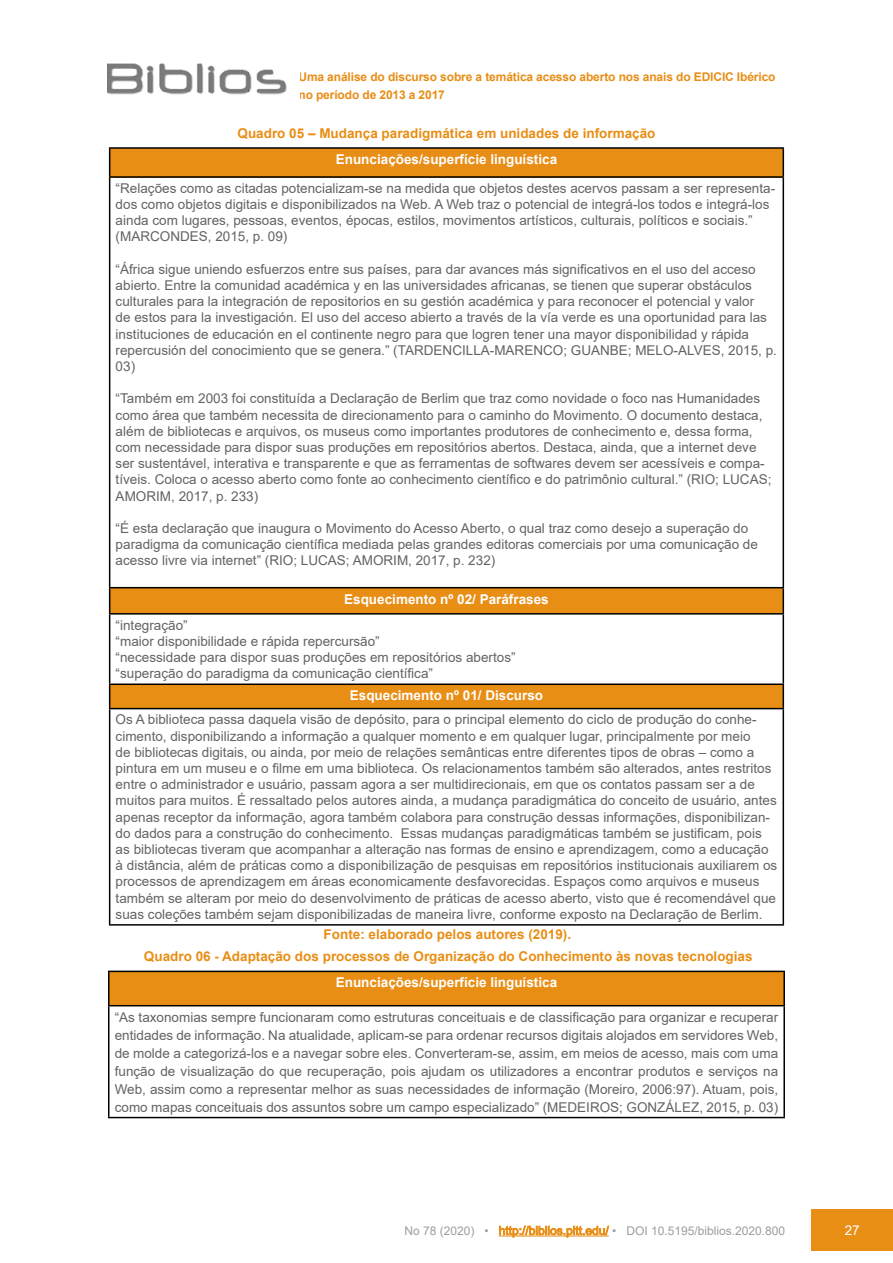
<style>
.page{position:relative;width:893px;height:1263px;background:#fff}
.page>*{position:absolute;margin:0;border:0;box-sizing:border-box;transform-origin:0 0}
.t1{font:13.5px/16.2px "Arial";color:#646363}
.t2{font:700 13.5px/22.4px "Arial";color:#e88e15;text-align:center}
.t3{font:700 13.5px "Arial";color:#fff}
.t4{font:13.5px "Arial";color:#fff}
.t5{font:700 12px/17.5px "Arial";letter-spacing:-.01em;color:#e88d15}
.t6{font:12px "Arial";color:#9d9d9c}
.s1{color:#e88d15}
</style>
<div class="page">
<div style="left:812px;top:1209px;width:81px;height:41px;background:#e98e15"></div>
<hr style="left:499px;top:1235px;width:110px;height:1px;background:#e88d15">
<div style="left:110px;top:148px;width:673px;height:29px;background:#e88d15"></div>
<div style="left:110px;top:588px;width:673px;height:26px;background:#e98e15"></div>
<div style="left:110px;top:684px;width:673px;height:25px;background:#e98e15"></div>
<hr style="left:109px;top:147px;width:675px;height:2px;background:#000">
<svg style="left:109px;top:149px;width:1px;height:27px"></svg>
<svg style="left:783px;top:149px;width:1px;height:27px"></svg>
<hr style="left:109px;top:176px;width:675px;height:2px;background:#000">
<hr style="left:109px;top:178px;width:1px;height:409px;background:#000">
<hr style="left:783px;top:178px;width:1px;height:409px;background:#000">
<hr style="left:109px;top:587px;width:675px;height:1px;background:#000">
<svg style="left:109px;top:588px;width:1px;height:25px"></svg>
<svg style="left:783px;top:588px;width:1px;height:25px"></svg>
<hr style="left:109px;top:613px;width:675px;height:2px;background:#000">
<hr style="left:109px;top:615px;width:1px;height:68px;background:#000">
<hr style="left:783px;top:615px;width:1px;height:68px;background:#000">
<hr style="left:109px;top:683px;width:675px;height:2px;background:#000">
<svg style="left:109px;top:685px;width:1px;height:23px"></svg>
<svg style="left:783px;top:685px;width:1px;height:23px"></svg>
<hr style="left:109px;top:708px;width:675px;height:1px;background:#000">
<hr style="left:109px;top:709px;width:1px;height:215px;background:#000">
<hr style="left:783px;top:709px;width:1px;height:215px;background:#000">
<hr style="left:109px;top:924px;width:675px;height:2px;background:#000">
<div style="left:109px;top:971px;width:675px;height:35px;background:#e98e15"></div>
<hr style="left:108px;top:971px;width:677px;height:1px;background:#000">
<hr style="left:108px;top:972px;width:2px;height:33px;background:#000">
<hr style="left:783px;top:972px;width:2px;height:33px;background:#000">
<hr style="left:108px;top:1005px;width:677px;height:1px;background:#000">
<hr style="left:108px;top:1006px;width:2px;height:111px;background:#000">
<hr style="left:783px;top:1006px;width:2px;height:111px;background:#000">
<hr style="left:108px;top:1117px;width:677px;height:1px;background:#000">
<img style="left:107px;top:63px;width:180px;height:32px">
<p class="t5" style="left:298px;top:68px;width:479px">Uma análise do discurso sobre a temática acesso aberto nos anais do EDICIC Ibérico no período de 2013 a 2017</p>
<p class="t2" style="left:238px;top:122px;width:419px">Quadro 05 – Mudança paradigmática em unidades de informação</p>
<p class="t3" style="left:336px;top:150px;width:223px">Enunciações/superfície linguística</p>
<p class="t1" style="left:116px;top:180px;width:661px">“Relações como as citadas potencializam-se na medida que objetos destes acervos passam a ser representa&shy;dos como objetos digitais e disponibilizados na Web. A Web traz o potencial de integrá-los todos e integrá-los ainda com lugares, pessoas, eventos, épocas, estilos, movimentos artísticos, culturais, políticos e sociais.” (MARCONDES, 2015, p. 09)</p>
<p class="t1" style="left:116px;top:261px;width:663px">“África sigue uniendo esfuerzos entre sus países, para dar avances más significativos en el uso del acceso abierto. Entre la comunidad académica y en las universidades africanas, se tienen que superar obstáculos culturales para la integración de repositorios en su gestión académica y para reconocer el potencial y valor<br>de estos para la investigación. El uso del acceso abierto a través de la vía verde es una oportunidad para las instituciones de educación en el continente negro para que logren tener una mayor disponibilidad y rápida repercusión del conocimiento que se genera.” (TARDENCILLA-MARENCO; GUANBE; MELO-ALVES, 2015, p.<br>03)</p>
<p class="t1" style="left:116px;top:390px;width:657px">“Também em 2003 foi constituída a Declaração de Berlim que traz como novidade o foco nas Humanidades como área que também necessita de direcionamento para o caminho do Movimento. O documento destaca, além de bibliotecas e arquivos, os museus como importantes produtores de conhecimento e, dessa forma, com necessidade para dispor suas produções em repositórios abertos. Destaca, ainda, que a internet deve ser sustentável, interativa e transparente e que as ferramentas de softwares devem ser acessíveis e compa&shy;tíveis. Coloca o acesso aberto como fonte ao conhecimento científico e do patrimônio cultural.” (RIO; LUCAS; AMORIM, 2017, p. 233)</p>
<p class="t1" style="left:116px;top:520px;width:644px">“É esta declaração que inaugura o Movimento do Acesso Aberto, o qual traz como desejo a superação do paradigma da comunicação científica mediada pelas grandes editoras comerciais por uma comunicação de acesso livre via internet” (RIO; LUCAS; AMORIM, 2017, p. 232)</p>
<p class="t3" style="left:344px;top:589px;width:206px">Esquecimento nº 02/ Paráfrases</p>
<p class="t1" style="left:116px;top:617px;width:401px">“integração”<br>“maior disponibilidade e rápida repercursão”<br>“necessidade para dispor suas produções em repositórios abertos” “superação do paradigma da comunicação científica”</p>
<p class="t3" style="left:350px;top:686px;width:195px">Esquecimento nº 01/ Discurso</p>
<p class="t1" style="left:116px;top:711px;width:663px">Os A biblioteca passa daquela visão de depósito, para o principal elemento do ciclo de produção do conhe&shy;cimento, disponibilizando a informação a qualquer momento e em qualquer lugar, principalmente por meio<br>de bibliotecas digitais, ou ainda, por meio de relações semânticas entre diferentes tipos de obras – como a pintura em um museu e o filme em uma biblioteca. Os relacionamentos também são alterados, antes restritos entre o administrador e usuário, passam agora a ser multidirecionais, em que os contatos passam ser a de muitos para muitos. É ressaltado pelos autores ainda, a mudança paradigmática do conceito de usuário, antes apenas receptor da informação, agora também colabora para construção dessas informações, disponibilizan&shy;do dados para a construção do conhecimento. Essas mudanças paradigmáticas também se justificam, pois as bibliotecas tiveram que acompanhar a alteração nas formas de ensino e aprendizagem, como a educação à distância, além de práticas como a disponibilização de pesquisas em repositórios institucionais auxiliarem os processos de aprendizagem em áreas economicamente desfavorecidas. Espaços como arquivos e museus também se alteram por meio do desenvolvimento de práticas de acesso aberto, visto que é recomendável que suas coleções também sejam disponibilizadas de maneira livre, conforme exposto na Declaração de Berlim.</p>
<p class="t2" style="left:144px;top:923px;width:610px">Fonte: elaborado pelos autores (2019).<br>Quadro 06 - Adaptação dos processos de Organização do Conhecimento às novas tecnologias</p>
<p class="t3" style="left:336px;top:973px;width:223px">Enunciações/superfície linguística</p>
<p class="t1" style="left:115px;top:1008px;width:665px;line-height:18px;text-align:justify">“As taxonomias sempre funcionaram como estruturas conceituais e de classificação para organizar e recuperar entidades de informação. Na atualidade, aplicam-se para ordenar recursos digitais alojados em servidores Web, de molde a categorizá-los e a navegar sobre eles. Converteram-se, assim, em meios de acesso, mais com uma função de visualização do que recuperação, pois ajudam os utilizadores a encontrar produtos e serviços na Web, assim como a representar melhor as suas necessidades de informação (Moreiro, 2006:97). Atuam, pois, como mapas conceituais dos assuntos sobre um campo especializado” (MEDEIROS; GONZÁLEZ, 2015, p. 03)</p>
<p class="t6" style="left:404px;top:1222px;width:382px">No 78 (2020) • <span class="s1">http://biblios.pitt.edu/</span> • DOI 10.5195/biblios.2020.800</p>
<p class="t4" style="left:845px;top:1221px;width:17px">27</p>
</div>
